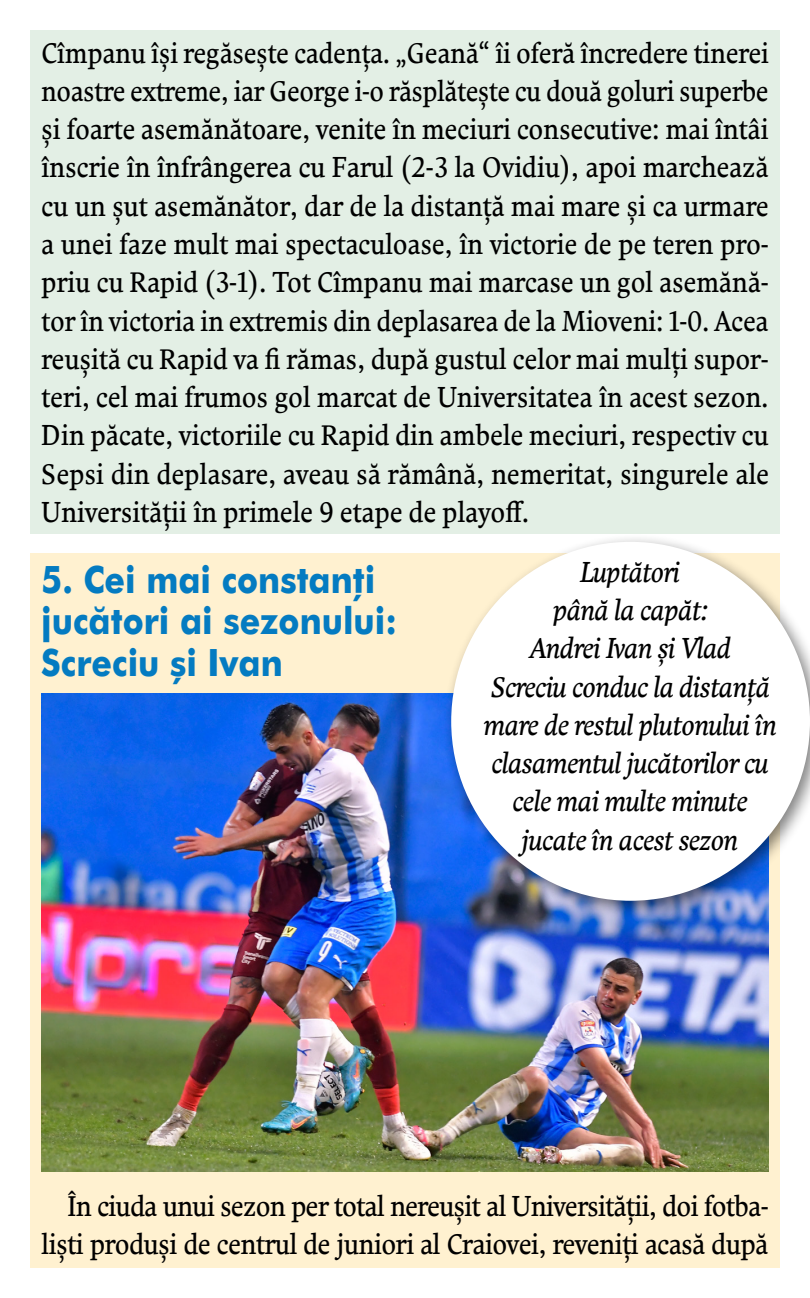
<style>
.page{position:relative;width:810px;height:1298px;background:#fff}
.page>*{position:absolute;margin:0;border:0;box-sizing:border-box;transform-origin:0 0}
.titlu_coloana{font:700 37.5px/41.2px "Futura Ro CE";color:#047bc1;scale:.9 1}
.text{font:28.5px/38.2px "Comenia Serif Pro Ro CE";letter-spacing:-.025em;color:#000;text-align:justify;scale:.89 1}
.sapou{font:italic 28.5px/38.2px "Comenia Serif Pro Ro CE";letter-spacing:-.02em;color:#000;text-align:center;scale:.89 1}
.text-2{font:28.5px/38.2px "Comenia Serif Pro Ro CE";letter-spacing:-.025em;color:#000;text-align:right;scale:.9 1}
</style>
<div class="page">
<div style="left:30px;top:553px;width:750px;height:715px;background:#fff1d0"></div>
<img style="left:41px;top:693px;width:728px;height:478px">
<div style="left:442px;top:533px;width:368px;height:387px;background:#000;opacity:.5"></div>
<div style="left:451px;top:542px;width:359px;height:358px;background:#fff;border-radius:50%"></div>
<div style="left:30px;top:30px;width:750px;height:503px;background:#e3efe5"></div>
<p class="text" style="left:41px;top:33px;width:819px">Cîmpanu îşi regăseşte cadenţa. „Geană“ îi oferă încredere tinerei noastre extreme, iar George i‑o răsplăteşte cu două goluri superbe şi foarte asemănătoare, venite în meciuri consecutive: mai întâi înscrie în înfrângerea cu Farul (2‑3 la Ovidiu), apoi marchează cu un şut asemănător, dar de la distanţă mai mare şi ca urmare a unei faze mult mai spectaculoase, în victorie de pe teren pro‑ priu cu Rapid (3‑1). Tot Cîmpanu mai marcase un gol asemănă‑ tor în victoria in extremis din deplasarea de la Mioveni: 1‑0. Acea reuşită cu Rapid va fi rămas, după gustul celor mai mulţi supor‑ teri, cel mai frumos gol marcat de Universitatea în acest sezon.<br>Din păcate, victoriile cu Rapid din ambele meciuri, respectiv cu Sepsi din deplasare, aveau să rămână, nemeritat, singurele ale Universităţii în primele 9 etape de playoff.</p>
<p class="titlu_coloana" style="left:41px;top:557px;width:397px">5. Cei mai constanţi jucători ai sezonului:<br>Screciu şi Ivan</p>
<p class="sapou" style="left:483px;top:552px;width:331px">Luptători<br>până la capăt:<br>Andrei Ivan şi Vlad<br>Screciu conduc la distanţă mare de restul plutonului în clasamentul jucătorilor cu cele mai multe minute jucate în acest sezon</p>
<p class="text-2" style="left:41px;top:1186px;width:810px">În ciuda unui sezon per total nereuşit al Universităţii, doi fotba‑ lişti produşi de centrul de juniori al Craiovei, reveniţi acasă după</p>
</div>
